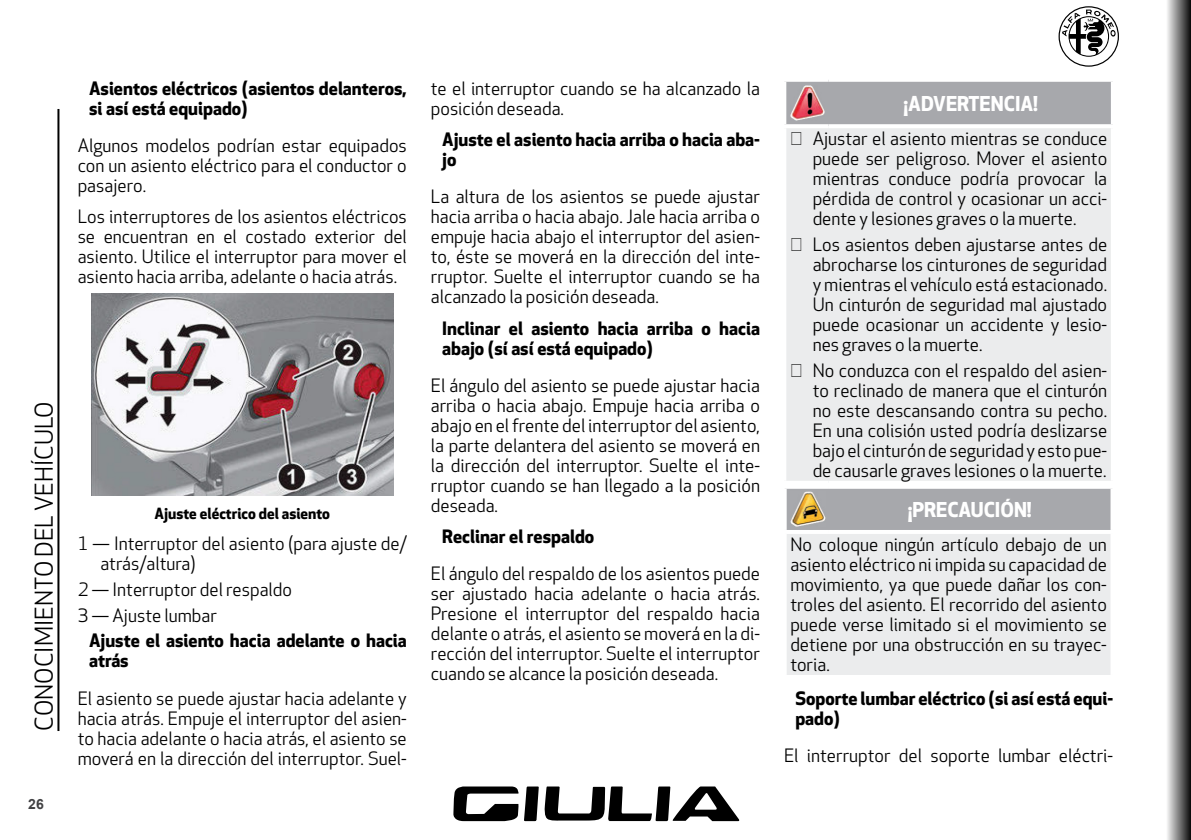
<style>
.page{position:relative;width:1191px;height:840px;background:#fff}
.page>*{position:absolute;margin:0;border:0;box-sizing:border-box;transform-origin:0 0}
.t1{font:24px "Apex New";color:#000}
.Adver_Preca_Título{font:700 20px "Apex New";color:#fff}
._4_Normal{font:18px/20px "Apex New";color:#000;text-align:justify}
._3_Tercer_sub{font:700 18px/20px "Apex New";color:#000}
.Adver_Preca_Texto{font:18px/20px "Apex New";color:#000;text-align:justify}
._5_Números{font:18px/20px "Apex New";color:#000}
._7_Pie_de_fot{font:700 15px "Apex New";color:#000}
.t2{font:700 14px "Arial";color:#414143}
</style>
<div class="page">
<svg style="left:1167px;top:0;width:24px;height:839px;background:#7d7d7d"></svg>
<svg style="left:453px;top:786px;width:287px;height:34px"></svg>
<hr style="left:57px;top:109px;width:2px;height:621px;background:#000">
<svg style="left:1058px;top:6px;width:61px;height:61px"></svg>
<img style="left:91px;top:293px;width:302px;height:202px">
<div style="left:786px;top:82px;width:324px;height:42px;background:#a7a8ac"></div>
<div style="left:784px;top:126px;width:328px;height:356px;background:#ebeced"></div>
<svg style="left:1111px;top:128px;width:1px;height:352px"></svg>
<svg style="left:784px;top:81px;width:44px;height:1px"></svg>
<svg style="left:828px;top:80px;width:285px;height:2px"></svg>
<svg style="left:1110px;top:82px;width:1px;height:42px"></svg>
<svg style="left:784px;top:124px;width:44px;height:4px"></svg>
<hr style="left:782px;top:128px;width:4px;height:352px;background:#fff">
<svg style="left:828px;top:124px;width:285px;height:4px"></svg>
<svg style="left:784px;top:480px;width:44px;height:2px"></svg>
<svg style="left:828px;top:480px;width:284px;height:2px"></svg>
<img style="left:790px;top:85px;width:34px;height:35px">
<div style="left:786px;top:488px;width:324px;height:41px;background:#a7a8ac"></div>
<div style="left:784px;top:531px;width:328px;height:145px;background:#ebeced"></div>
<hr style="left:1110px;top:533px;width:4px;height:141px;background:#fff">
<svg style="left:1110px;top:488px;width:2px;height:41px"></svg>
<svg style="left:784px;top:529px;width:45px;height:4px"></svg>
<hr style="left:782px;top:533px;width:4px;height:141px;background:#fff">
<svg style="left:829px;top:529px;width:283px;height:4px"></svg>
<svg style="left:784px;top:674px;width:45px;height:2px"></svg>
<svg style="left:829px;top:674px;width:283px;height:2px"></svg>
<img style="left:790px;top:491px;width:35px;height:35px">
<h1 class="t1" style="left:31px;top:730px;width:330px;rotate:-90deg">CONOCIMIENTO DEL VEHÍCULO</h1>
<p class="t2" style="left:28px;top:794px;width:17px">26</p>
<p class="_3_Tercer_sub" style="left:89px;top:79px;width:319px">Asientos eléctricos (asientos delanteros, si así está equipado)</p>
<p class="_4_Normal" style="left:78px;top:136px;width:331px">Algunos modelos podrían estar equipados con un asiento eléctrico para el conductor o pasajero.</p>
<p class="_4_Normal" style="left:78px;top:207px;width:331px">Los interruptores de los asientos eléctricos se encuentran en el costado exterior del asiento. Utilice el interruptor para mover el asiento hacia arriba, adelante o hacia atrás.</p>
<p class="_7_Pie_de_fot" style="left:154px;top:504px;width:177px">Ajuste eléctrico del asiento</p>
<p class="_5_Números" style="left:100px;top:534px;width:308px;text-indent:-23px">1 — Interruptor del asiento (para ajuste de/ atrás/altura)</p>
<p class="_5_Números" style="left:78px;top:580px;width:216px">2 — Interruptor del respaldo</p>
<p class="_5_Números" style="left:78px;top:605px;width:141px">3 — Ajuste lumbar</p>
<p class="_3_Tercer_sub" style="left:89px;top:631px;width:319px">Ajuste el asiento hacia adelante o hacia atrás</p>
<p class="_4_Normal" style="left:78px;top:688px;width:331px">El asiento se puede ajustar hacia adelante y hacia atrás. Empuje el interruptor del asien&shy;to hacia adelante o hacia atrás, el asiento se moverá en la dirección del interruptor. Suel-</p>
<p class="_4_Normal" style="left:431px;top:79px;width:331px">te el interruptor cuando se ha alcanzado la posición deseada.</p>
<p class="_3_Tercer_sub" style="left:442px;top:130px;width:319px">Ajuste el asiento hacia arriba o hacia aba&shy;jo</p>
<p class="_4_Normal" style="left:431px;top:187px;width:331px">La altura de los asientos se puede ajustar hacia arriba o hacia abajo. Jale hacia arriba o empuje hacia abajo el interruptor del asien&shy;to, éste se moverá en la dirección del inte&shy;rruptor. Suelte el interruptor cuando se ha alcanzado la posición deseada.</p>
<p class="_3_Tercer_sub" style="left:442px;top:318px;width:319px">Inclinar el asiento hacia arriba o hacia abajo (sí así está equipado)</p>
<p class="_4_Normal" style="left:431px;top:376px;width:331px">El ángulo del asiento se puede ajustar hacia arriba o hacia abajo. Empuje hacia arriba o abajo en el frente del interruptor del asiento, la parte delantera del asiento se moverá en la dirección del interruptor. Suelte el inte&shy;rruptor cuando se han llegado a la posición deseada.</p>
<p class="_3_Tercer_sub" style="left:442px;top:527px;width:154px">Reclinar el respaldo</p>
<p class="_4_Normal" style="left:431px;top:564px;width:331px">El ángulo del respaldo de los asientos puede ser ajustado hacia adelante o hacia atrás.<br>Presione el interruptor del respaldo hacia delante o atrás, el asiento se moverá en la di&shy;rección del interruptor. Suelte el interruptor cuando se alcance la posición deseada.</p>
<p class="Adver_Preca_Título" style="left:903px;top:91px;width:136px">¡ADVERTENCIA!</p>
<p class="_4_Normal" style="left:812px;top:129px;width:296px">Ajustar el asiento mientras se conduce puede ser peligroso. Mover el asiento mientras conduce podría provocar la pérdida de control y ocasionar un acci&shy;dente y lesiones graves o la muerte.</p>
<p class="_4_Normal" style="left:812px;top:235px;width:296px">Los asientos deben ajustarse antes de abrocharse los cinturones de seguridad y mientras el vehículo está estacionado.<br>Un cinturón de seguridad mal ajustado puede ocasionar un accidente y lesio&shy;nes graves o la muerte.</p>
<p class="_4_Normal" style="left:812px;top:361px;width:296px">No conduzca con el respaldo del asien&shy;to reclinado de manera que el cinturón no este descansando contra su pecho.<br>En una colisión usted podría deslizarse bajo el cinturón de seguridad y esto pue&shy;de causarle graves lesiones o la muerte.</p>
<p class="Adver_Preca_Título" style="left:907px;top:497px;width:125px">¡PRECAUCIÓN!</p>
<p class="Adver_Preca_Texto" style="left:790px;top:535px;width:318px">No coloque ningún artículo debajo de un asiento eléctrico ni impida su capacidad de movimiento, ya que puede dañar los con&shy;troles del asiento. El recorrido del asiento puede verse limitado si el movimiento se detiene por una obstrucción en su trayec&shy;toria.</p>
<p class="_3_Tercer_sub" style="left:795px;top:688px;width:319px">Soporte lumbar eléctrico (si así está equi&shy;pado)</p>
<p class="_4_Normal" style="left:784px;top:745px;width:331px">El interruptor del soporte lumbar eléctri-</p>
</div>
